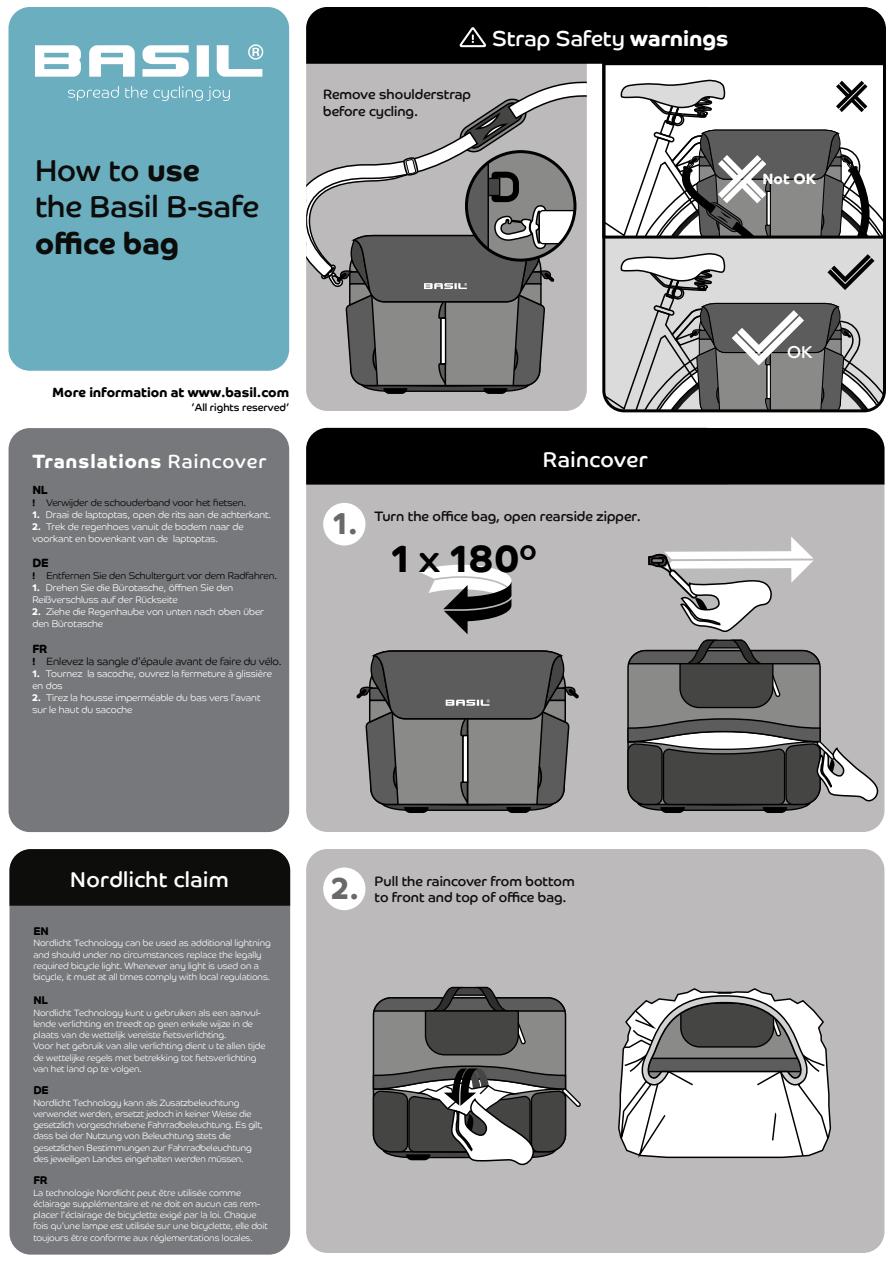
<style>
.page{position:relative;width:893px;height:1263px;background:#fff}
.page>*{position:absolute;margin:0;border:0;box-sizing:border-box;transform-origin:0 0}
.t1{font:700 38.25px "Co Headline";color:#000}
.t2{font:30.45px/36.3px "Co Headline";color:#0c0d0b}
.t3{font:700 30.45px "Co Headline";color:#0c0d0b}
.t4{font:700 30.45px "Co Headline";color:#696968}
.t5{font:21.75px "Co Headline";color:#fff}
.t6{font:21.6px "Co Headline";letter-spacing:.02em;color:#fff}
.t7{font:700 19.35px "Co Headline";letter-spacing:.05em;color:#fff}
.t8{font:17.25px "Co Headline";color:#fff}
.t9{font:700 15.15px "Co Headline";color:#fff}
.t10{font:13.65px/16.5px "Co Headline";color:#0e0e0b}
.t11{font:700 13.5px "Co Headline";color:#000}
.t12{font:700 12px "Co Headline";color:#000}
.t13{font:700 11.4px "Co Headline";letter-spacing:-.02em;color:#000}
.t14{font:300 10.5px "Co Headline";color:#000}
.t15{font:10.5px "Co Headline";color:#000}
.t16{font:300 9.75px "Co Headline";color:#000}
.t17{font:300 9.6px/12px "Co Headline";color:#fff}
.t18{font:300 9.15px/11.2px "Co Headline";color:#fff}
.s1{font-weight:700}
.s2{font-weight:400}
</style>
<div class="page">
<div style="left:306px;top:849px;width:578px;height:404px;background:#bcbabb"></div>
<div style="left:306px;top:485px;width:578px;height:347px;background:#bcbabb"></div>
<div style="left:306px;top:64px;width:281px;height:347px;background:#bcbabb"></div>
<div style="left:9px;top:7px;width:280px;height:364px;background:#6aaec0;border-radius:21px"></div>
<svg style="left:35px;top:45px;width:46px;height:32px"></svg>
<svg style="left:142px;top:45px;width:47px;height:32px"></svg>
<svg style="left:89px;top:45px;width:46px;height:32px"></svg>
<svg style="left:197px;top:45px;width:12px;height:32px"></svg>
<svg style="left:68px;top:86px;width:51px;height:15px"></svg>
<svg style="left:125px;top:86px;width:105px;height:15px"></svg>
<svg style="left:217px;top:44px;width:46px;height:33px"></svg>
<div style="left:10px;top:849px;width:280px;height:405px;background:#77787b;border-radius:21px"></div>
<div style="left:10px;top:849px;width:280px;height:57px;background:#0d0e0c"></div>
<div style="left:9px;top:428px;width:280px;height:404px;background:#77787b"></div>
<div style="left:323px;top:867px;width:42px;height:43px;background:#fff;border-radius:50%"></div>
<svg style="left:356px;top:649px;width:223px;height:164px;background:#727171"></svg>
<div style="left:628px;top:651px;width:192px;height:153px;background:#8a8a89;border-radius:18px"></div>
<svg style="left:627px;top:639px;width:194px;height:70px"></svg>
<svg style="left:419px;top:565px;width:92px;height:69px"></svg>
<div style="left:373px;top:998px;width:192px;height:154px;background:#8a8a89;border-radius:18px"></div>
<svg style="left:372px;top:986px;width:195px;height:70px"></svg>
<svg style="left:372px;top:1065px;width:210px;height:104px;background:#777776"></svg>
<svg style="left:647px;top:536px;width:166px;height:97px"></svg>
<svg style="left:627px;top:717px;width:253px;height:96px;background:#70706f"></svg>
<svg style="left:617px;top:987px;width:215px;height:175px"></svg>
<div style="left:606px;top:239px;width:276px;height:6px;background:#dbdbdb"></div>
<svg style="left:606px;top:245px;width:278px;height:165px;background:#a9a9a9"></svg>
<svg style="left:606px;top:79px;width:276px;height:156px"></svg>
<div style="left:602px;top:62px;width:284px;height:177px;border:3px solid #000"></div>
<svg style="left:306px;top:72px;width:281px;height:322px;background:#979696"></svg>
<div style="left:306px;top:428px;width:578px;height:57px;background:#000"></div>
<div style="left:323px;top:503px;width:42px;height:42px;background:#fff;border-radius:50%"></div>
<div style="left:602px;top:7px;width:284px;height:405px;border:3px solid #000;border-radius:20px"></div>
<div style="left:306px;top:7px;width:578px;height:57px;background:#000"></div>
<h2 class="t2" style="left:35px;top:152px;width:226px">How to <span class="s1">use<br></span>the Basil B-safe</h2>
<h2 class="t3" style="left:35px;top:225px;width:146px">office bag</h2>
<h3 class="t10" style="left:323px;top:86px;width:149px">Remove shoulderstrap before cycling.</h3>
<h3 class="t5" style="left:492px;top:26px;width:238px">Strap Safety <span class="s1">warnings</span></h3>
<h3 class="t11" style="left:52px;top:385px;width:238px">More information at www.basil.com</h3>
<p class="t15" style="left:192px;top:401px;width:99px">’All rights reserved’</p>
<h3 class="t7" style="left:32px;top:450px;width:236px">Translations <span class="s2">Raincover</span></h3>
<h3 class="t12" style="left:32px;top:483px;width:17px">NL</h3>
<p class="t16" style="left:32px;top:497px;width:215px"><span class="s1">!</span> Verwijder de schouderband voor het fietsen.</p>
<p class="t17" style="left:32px;top:508px;width:240px"><span class="s1">1.</span> Draai de laptoptas, open de rits aan de achterkant.</p>
<p class="t17" style="left:32px;top:520px;width:213px"><span class="s1">2.</span> Trek de regenhoes vanuit de bodem naar de voorkant en bovenkant van de laptoptas.</p>
<h3 class="t12" style="left:32px;top:556px;width:18px">DE</h3>
<p class="t16" style="left:32px;top:570px;width:246px"><span class="s1">!</span> Entfernen Sie den Schultergurt vor dem Radfahren.</p>
<p class="t17" style="left:32px;top:582px;width:202px"><span class="s1">1.</span> Drehen Sie die Bürotasche, öffnen Sie den<br>Reißverschluss auf der Rückseite</p>
<p class="t17" style="left:32px;top:606px;width:233px"><span class="s1">2.</span> Ziehe die Regenhaube von unten nach oben über den Bürotasche</p>
<h3 class="t12" style="left:32px;top:642px;width:17px">FR</h3>
<p class="t14" style="left:32px;top:655px;width:251px"><span class="s1">!</span> Enlevez la sangle d'épaule avant de faire du vélo.</p>
<p class="t17" style="left:32px;top:667px;width:241px"><span class="s1">1.</span> Tournez la sacoche, ouvrez la fermeture à glissière en dos</p>
<p class="t17" style="left:32px;top:691px;width:230px"><span class="s1">2.</span> Tirez la housse imperméable du bas vers l'avant sur le haut du sacoche</p>
<h3 class="t6" style="left:543px;top:447px;width:106px">Raincover</h3>
<h2 class="t4" style="left:333px;top:506px;width:26px">1.</h2>
<h3 class="t10" style="left:375px;top:508px;width:268px">Turn the office bag, open rearside zipper.</h3>
<h1 class="t1" style="left:391px;top:536px;width:147px">1 <span class="s2">x</span> 180<span class="s2">º</span></h1>
<h3 class="t9" style="left:762px;top:170px;width:55px">Not OK</h3>
<h3 class="t8" style="left:787px;top:342px;width:27px">OK</h3>
<h3 class="t6" style="left:70px;top:866px;width:160px">Nordlicht claim</h3>
<p class="t13" style="left:33px;top:924px;width:17px">EN</p>
<p class="t18" style="left:33px;top:938px;width:239px">Nordlicht Technology can be used as additional lightning and should under no circumstances replace the legally required bicycle light. Whenever any light is used on a bicycle, it must at all times comply with local regulations.</p>
<p class="t13" style="left:33px;top:994px;width:16px">NL</p>
<p class="t18" style="left:33px;top:1007px;width:234px">Nordlicht Technology kunt u gebruiken als een aanvul&shy;lende verlichting en treedt op geen enkele wijze in de plaats van de wettelijk vereiste fietsverlichting.<br>Voor het gebruik van alle verlichting dient u te allen tijde de wettelijke regels met betrekking tot fietsverlichting van het land op te volgen.</p>
<p class="t13" style="left:33px;top:1084px;width:17px">DE</p>
<p class="t18" style="left:33px;top:1097px;width:231px">Nordlicht Technology kann als Zusatzbeleuchtung verwendet werden, ersetzt jedoch in keiner Weise die gesetzlich vorgeschriebene Fahrradbeleuchtung. Es gilt, dass bei der Nutzung von Beleuchtung stets die gesetzlichen Bestimmungen zur Fahrradbeleuchtung des jeweiligen Landes eingehalten werden müssen.</p>
<p class="t13" style="left:33px;top:1174px;width:16px">FR</p>
<p class="t18" style="left:33px;top:1187px;width:236px">La technologie Nordlicht peut être utilisée comme éclairage supplémentaire et ne doit en aucun cas rem&shy;placer l'éclairage de bicyclette exigé par la loi. Chaque fois qu'une lampe est utilisée sur une bicyclette, elle doit toujours être conforme aux réglementations locales.</p>
<h2 class="t4" style="left:332px;top:871px;width:29px">2.</h2>
<h3 class="t10" style="left:375px;top:873px;width:202px">Pull the raincover from bottom to front and top of office bag.</h3>
</div>
